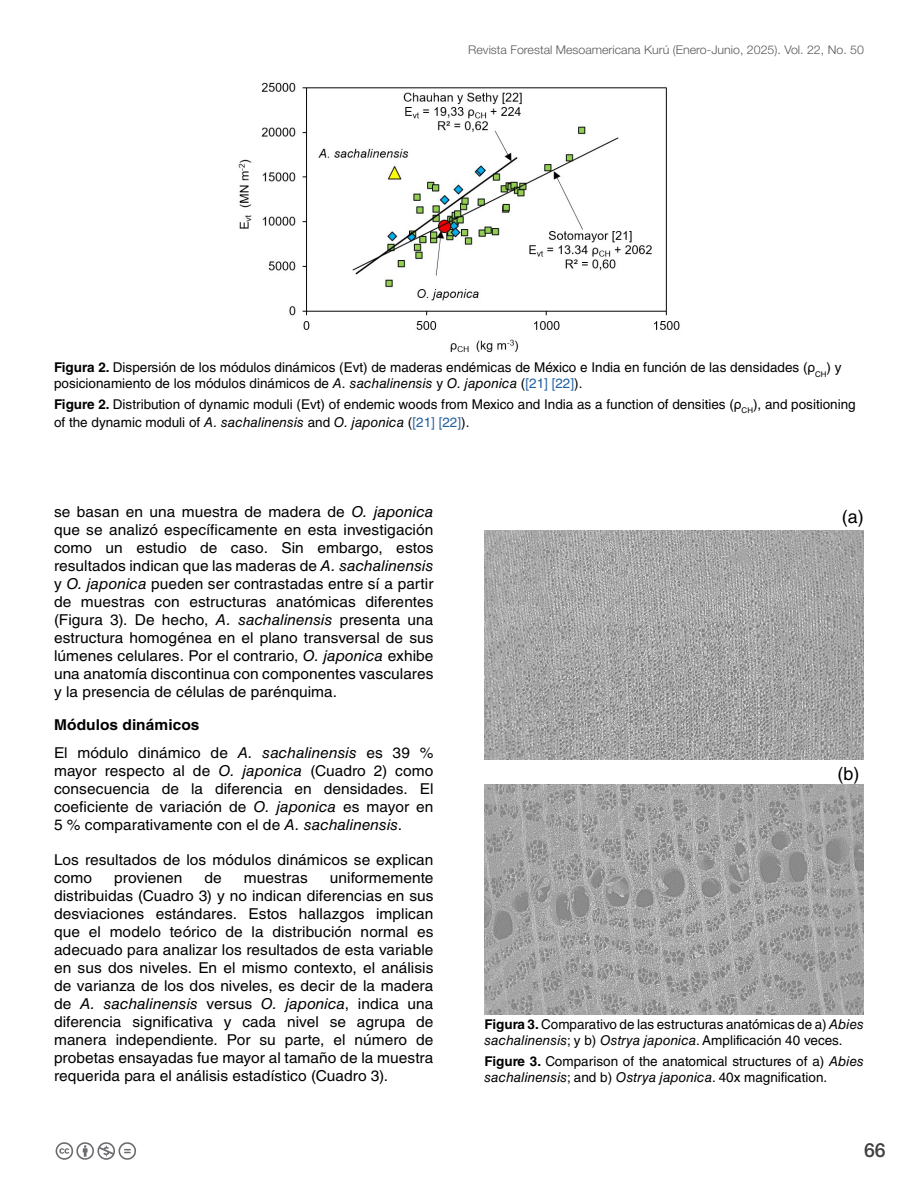
<style>
.page{position:relative;width:918px;height:1188px;background:#fff}
.page>*{position:absolute;margin:0;border:0;box-sizing:border-box;transform-origin:0 0}
.t1{font:500 19.5px "Helvetica Neue LT Std";color:#414042}
.t2{font:18px "Helvetica LT Std";color:#000}
.t3{font:15px/18px "Helvetica LT Std";letter-spacing:.005em;color:#000;text-align:justify}
.t4{font:13.5px/16.2px "Helvetica LT Std";color:#000}
.t5{font:300 12px "Helvetica Neue LT Std";color:#58595b}
.s1{font-weight:700}
.s2{font-family:"Arial"}
.s3{font-style:italic}
.s4{color:#215e9e}
</style>
<div class="page">
<svg style="left:55px;top:1142px;width:81px;height:18px"></svg>
<img style="left:238px;top:82px;width:446px;height:271px">
<img style="left:485px;top:530px;width:379px;height:230px">
<img style="left:485px;top:785px;width:379px;height:229px">
<p class="t5" style="left:468px;top:42px;width:397px">Revista Forestal Mesoamericana Kurú (Enero-Junio, 2025). Vol. 22, No. 50</p>
<p class="t5" style="left:628px;top:42px;width:211px">(Julio-Diciembre, 2025). Vol. 22, No. 51</p>
<p class="t4" style="left:54px;top:359px;width:789px"><span class="s1">Figura 2.</span> Dispersión de los módulos dinámicos (Evt) de maderas endémicas de México e India en función de las densidades (<span class="s2">ρ</span><sub>CH</sub>) y posicionamiento de los módulos dinámicos de <span class="s3">A. sachalinensis</span> y <span class="s3">O. japonica</span> (<span class="s4">[21] [22]</span>).</p>
<p class="t4" style="left:54px;top:395px;width:803px;line-height:18px"><span class="s1">Figure 2.</span> Distribution of dynamic moduli (Evt) of endemic woods from Mexico and India as a function of densities (<span class="s2">ρ</span><sub>CH</sub>), and positioning of the dynamic moduli of <span class="s3">A. sachalinensis</span> and <span class="s3">O. japonica</span> (<span class="s4">[21] [22]</span>).</p>
<p class="t3" style="left:54px;top:502px;width:381px">se basan en una muestra de madera de <span class="s3">O. japonica </span>que se analizó específicamente en esta investigación como un estudio de caso. Sin embargo, estos resultados indican que las maderas de <span class="s3">A. sachalinensis </span>y <span class="s3">O. japonica</span> pueden ser contrastadas entre sí a partir de muestras con estructuras anatómicas diferentes (Figura 3). De hecho, <span class="s3">A. sachalinensis</span> presenta una estructura homogénea en el plano transversal de sus lúmenes celulares. Por el contrario, <span class="s3">O. japonica</span> exhibe una anatomía discontinua con componentes vasculares y la presencia de células de parénquima.</p>
<p class="t3" style="left:54px;top:710px;width:381px;line-height:28.7px"><span class="s1">Módulos dinámicos<br></span>El módulo dinámico de <span class="s3">A. sachalinensis</span> es 39 %</p>
<p class="t3" style="left:54px;top:762px;width:381px">mayor respecto al de <span class="s3">O. japonica</span> (Cuadro 2) como consecuencia de la diferencia en densidades. El coeficiente de variación de <span class="s3">O. japonica</span> es mayor en 5 % comparativamente con el de <span class="s3">A. sachalinensis</span>.</p>
<p class="t3" style="left:54px;top:851px;width:381px">Los resultados de los módulos dinámicos se explican como</p>
<p class="t3" style="left:54px;top:869px;width:381px;text-indent:276px">uniformemente distribuidas (Cuadro 3) y no indican diferencias en sus desviaciones estándares. Estos hallazgos implican que el modelo teórico de la distribución normal es adecuado para analizar los resultados de esta variable en sus dos niveles. En el mismo contexto, el análisis de varianza de los dos niveles, es decir de la madera de <span class="s3">A. sachalinensis</span> versus <span class="s3">O. japonica</span>, indica una diferencia significativa y cada nivel se agrupa de manera independiente. Por su parte, el número de probetas ensayadas fue mayor al tamaño de la muestra requerida para el análisis estadístico (Cuadro 3).</p>
<p class="t3" style="left:114px;top:869px;width:70px">provienen</p>
<p class="t3" style="left:204px;top:869px;width:19px">de</p>
<p class="t3" style="left:244px;top:869px;width:66px">muestras</p>
<p class="t2" style="left:842px;top:506px;width:23px">(a)</p>
<p class="t2" style="left:838px;top:763px;width:23px">(b)</p>
<p class="t4" style="left:485px;top:1016px;width:381px"><span class="s1">Figura 3.</span> Comparativo de las estructuras anatómicas de a) <span class="s3">Abies sachalinensis</span>; y b) <span class="s3">Ostrya japonica</span>. Amplificación 40 veces.</p>
<p class="t4" style="left:485px;top:1053px;width:381px"><span class="s1">Figure 3.</span> Comparison of the anatomical structures of a) <span class="s3">Abies sachalinensis</span>; and b) <span class="s3">Ostrya japonica</span>. 40x magnification.</p>
<h1 class="t1" style="left:864px;top:1139px;width:23px">66</h1>
</div>
